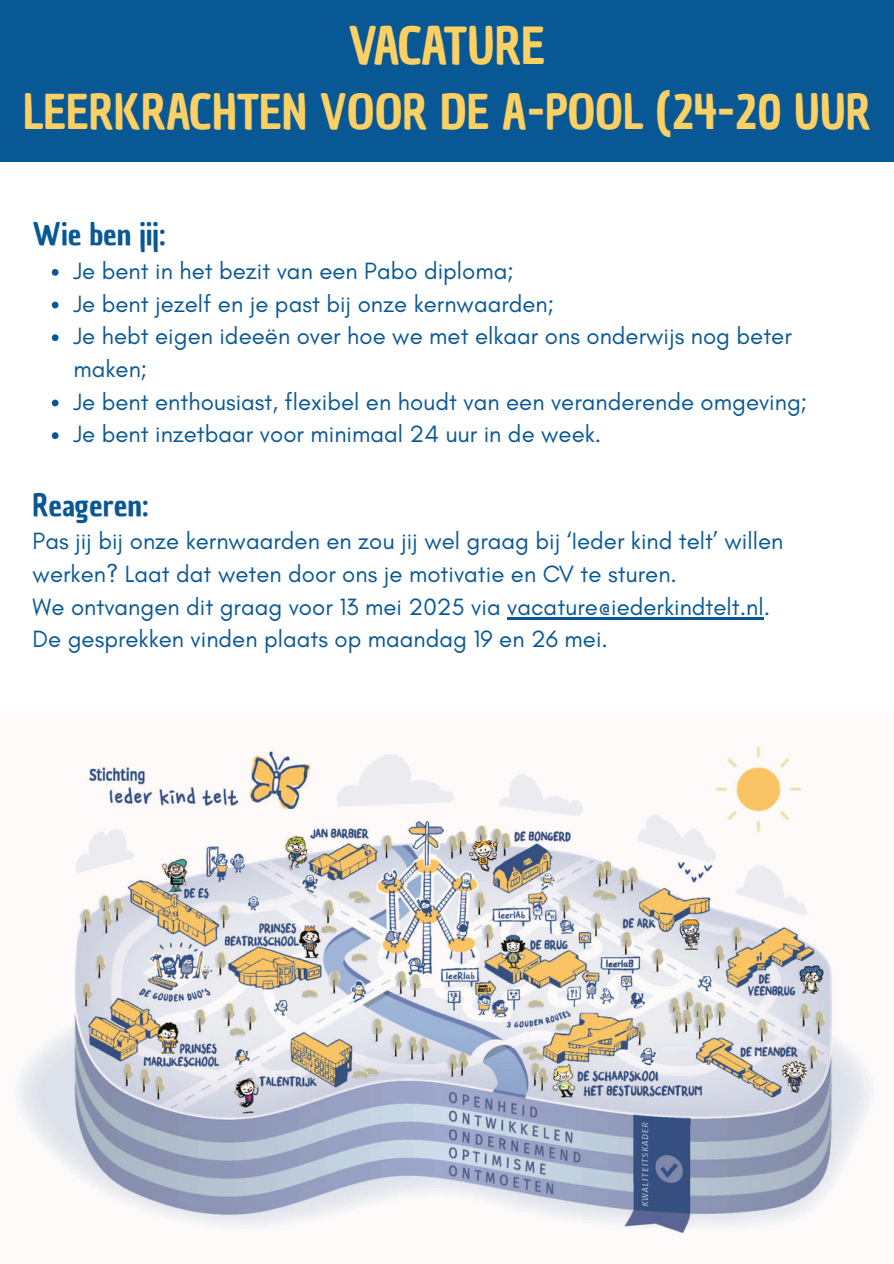
<style>
.page{position:relative;width:894px;height:1264px;background:#fff}
.page>*{position:absolute;margin:0;border:0;box-sizing:border-box;transform-origin:0 0}
.t1{font:49.8px "Chau Philomene One";letter-spacing:-.03em;color:#fcd063}
.t2{font:46.8px "Chau Philomene One";color:#fcd063}
.t3{font:30px "Chau Philomene One";color:#095896}
.t4{font:24px/32.7px "Glacial Indifference";color:#095896}
</style>
<div class="page">
<div style="left:0;top:0;width:893px;height:162px;background:#095896"></div>
<svg style="left:52px;top:269px;width:6px;height:7px"></svg>
<svg style="left:52px;top:302px;width:6px;height:6px"></svg>
<svg style="left:52px;top:334px;width:6px;height:7px"></svg>
<svg style="left:52px;top:399px;width:6px;height:7px"></svg>
<svg style="left:52px;top:432px;width:6px;height:7px"></svg>
<hr style="left:507px;top:617px;width:256px;height:2px;background:#095896">
<img style="left:17px;top:745px;width:854px;height:489px">
<p class="t1" style="left:348px;top:12px;width:198px">VACATURE</p>
<p class="t2" style="left:23px;top:81px;width:848px">LEERKRACHTEN VOOR DE A-POOL (24-20 UUR</p>
<h1 class="t3" style="left:33px;top:214px;width:135px">Wie ben jij:</h1>
<h2 class="t4" style="left:73px;top:254px;width:442px">Je bent in het bezit van een Pabo diploma;</h2>
<p class="t4" style="left:73px;top:287px;width:482px">Je bent jezelf en je past bij onze kernwaarden;</p>
<p class="t4" style="left:73px;top:320px;width:719px">Je hebt eigen ideeën over hoe we met elkaar ons onderwijs nog beter maken;</p>
<p class="t4" style="left:73px;top:385px;width:735px">Je bent enthousiast, flexibel en houdt van een veranderende omgeving;</p>
<p class="t4" style="left:73px;top:417px;width:529px">Je bent inzetbaar voor minimaal 24 uur in de week.</p>
<p class="t3" style="left:33px;top:484px;width:117px">Reageren:</p>
<p class="t4" style="left:33px;top:524px;width:752px">Pas jij bij onze kernwaarden en zou jij wel graag bij ‘Ieder kind telt’ willen werken? Laat dat weten door ons je motivatie en CV te sturen.</p>
<p class="t4" style="left:33px;top:590px;width:738px">We ontvangen dit graag voor 13 mei 2025 via vacature@iederkindtelt.nl.</p>
<p class="t4" style="left:33px;top:622px;width:576px">De gesprekken vinden plaats op maandag 19 en 26 mei.</p>
</div>
